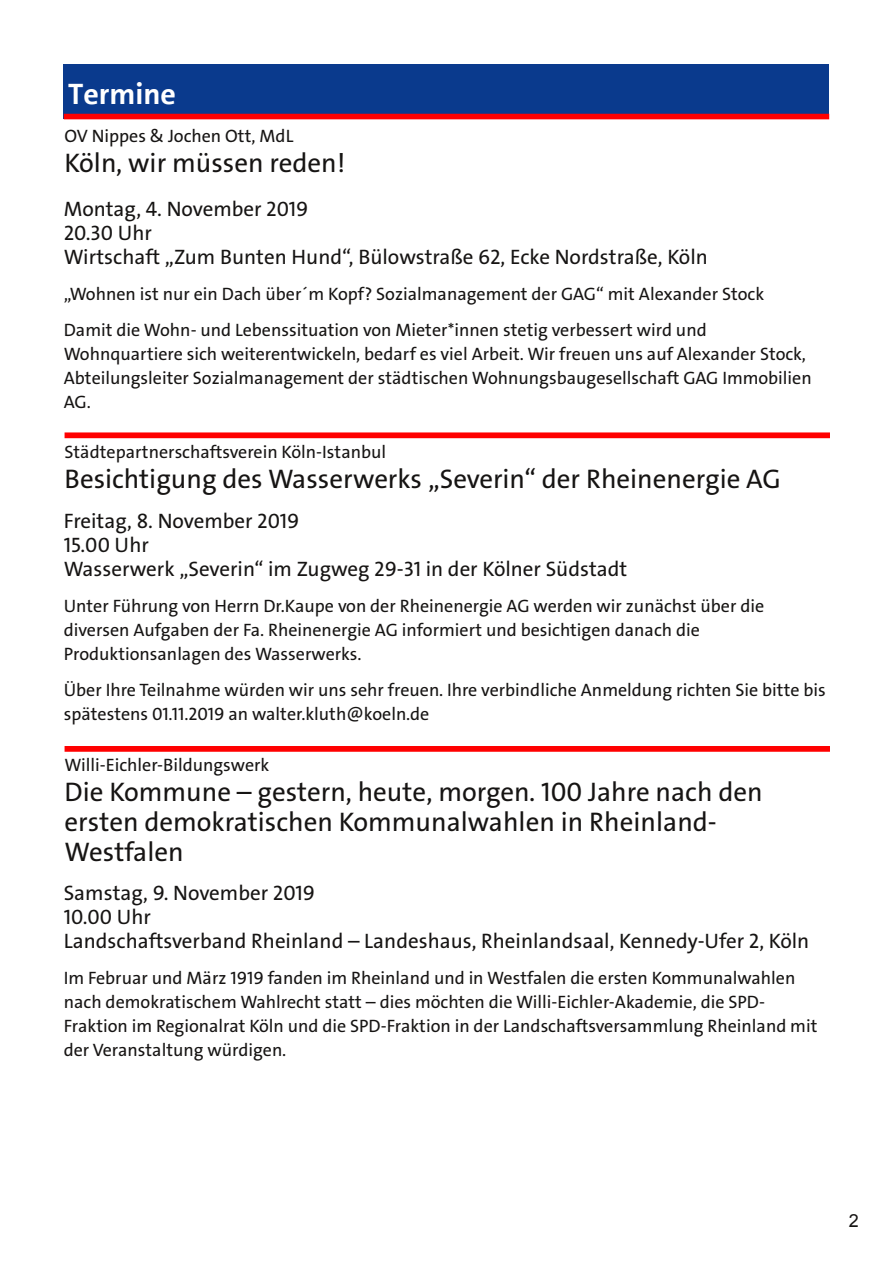
<style>
.page{position:relative;width:893px;height:1263px;background:#fff}
.page>*{position:absolute;margin:0;border:0;box-sizing:border-box;transform-origin:0 0}
.t1{font:700 30px "SPD The Sans";color:#fff}
.t2{font:27px/30px "The Sans LP5 Plain";color:#161413}
.t3{font:21px/24px "The Sans LP5 Plain";color:#161413}
.t4{font:18px/24px "The Sans LP5 Plain";color:#161413}
.t5{font:18px "Arial";color:#161413}
</style>
<div class="page">
<div style="left:64px;top:64px;width:765px;height:55px;background:#0a3a8d"></div>
<div style="left:64px;top:114px;width:765px;height:5px;background:#f00"></div>
<div style="left:65px;top:432px;width:765px;height:6px;background:#f00"></div>
<div style="left:65px;top:746px;width:765px;height:6px;background:#f00"></div>
<h1 class="t1" style="left:68px;top:74px;width:109px">Termine</h1>
<p class="t4" style="left:65px;top:124px;width:230px">OV Nippes &amp; Jochen Ott, MdL</p>
<h2 class="t2" style="left:65px;top:148px;width:282px">Köln, wir müssen reden!</h2>
<p class="t3" style="left:64px;top:197px;width:646px">Montag, 4. November 2019<br>20.30 Uhr<br>Wirtschaft „Zum Bunten Hund“, Bülowstraße 62, Ecke Nordstraße, Köln</p>
<p class="t4" style="left:64px;top:276px;width:702px;line-height:36px">„Wohnen ist nur ein Dach über´m Kopf? Sozialmanagement der GAG“ mit Alexander Stock<br>Damit die Wohn- und Lebenssituation von Mieter*innen stetig verbessert wird und</p>
<p class="t4" style="left:64px;top:342px;width:749px">Wohnquartiere sich weiterentwickeln, bedarf es viel Arbeit. Wir freuen uns auf Alexander Stock,<br>Abteilungsleiter Sozialmanagement der städtischen Wohnungsbaugesellschaft GAG Immobilien<br>AG.</p>
<p class="t4" style="left:65px;top:440px;width:323px">Städtepartnerschaftsverein Köln-Istanbul</p>
<h2 class="t2" style="left:65px;top:464px;width:718px">Besichtigung des Wasserwerks „Severin“ der Rheinenergie AG</h2>
<p class="t3" style="left:64px;top:509px;width:565px">Freitag, 8. November 2019<br>15.00 Uhr<br>Wasserwerk „Severin“ im Zugweg 29-31 in der Kölner Südstadt</p>
<p class="t4" style="left:64px;top:594px;width:702px">Unter Führung von Herrn Dr.Kaupe von der Rheinenergie AG werden wir zunächst über die diversen Aufgaben der Fa. Rheinenergie AG informiert und besichtigen danach die<br>Produktionsanlagen des Wasserwerks.</p>
<p class="t4" style="left:64px;top:678px;width:763px">Über Ihre Teilnahme würden wir uns sehr freuen. Ihre verbindliche Anmeldung richten Sie bitte bis spätestens 01.11.2019 an walter.kluth@koeln.de</p>
<p class="t4" style="left:65px;top:753px;width:206px">Willi-Eichler-Bildungswerk</p>
<h2 class="t2" style="left:65px;top:777px;width:700px">Die Kommune – gestern, heute, morgen. 100 Jahre nach den ersten demokratischen Kommunalwahlen in Rheinland-<br>Westfalen</h2>
<p class="t3" style="left:64px;top:881px;width:747px">Samstag, 9. November 2019<br>10.00 Uhr<br>Landschaftsverband Rheinland – Landeshaus, Rheinlandsaal, Kennedy-Ufer 2, Köln</p>
<p class="t4" style="left:64px;top:966px;width:755px">Im Februar und März 1919 fanden im Rheinland und in Westfalen die ersten Kommunalwahlen nach demokratischem Wahlrecht statt – dies möchten die Willi-Eichler-Akademie, die SPD-Fraktion im Regionalrat Köln und die SPD-Fraktion in der Landschaftsversammlung Rheinland mit der Veranstaltung würdigen.</p>
<p class="t5" style="left:849px;top:1210px;width:12px">2</p>
</div>
